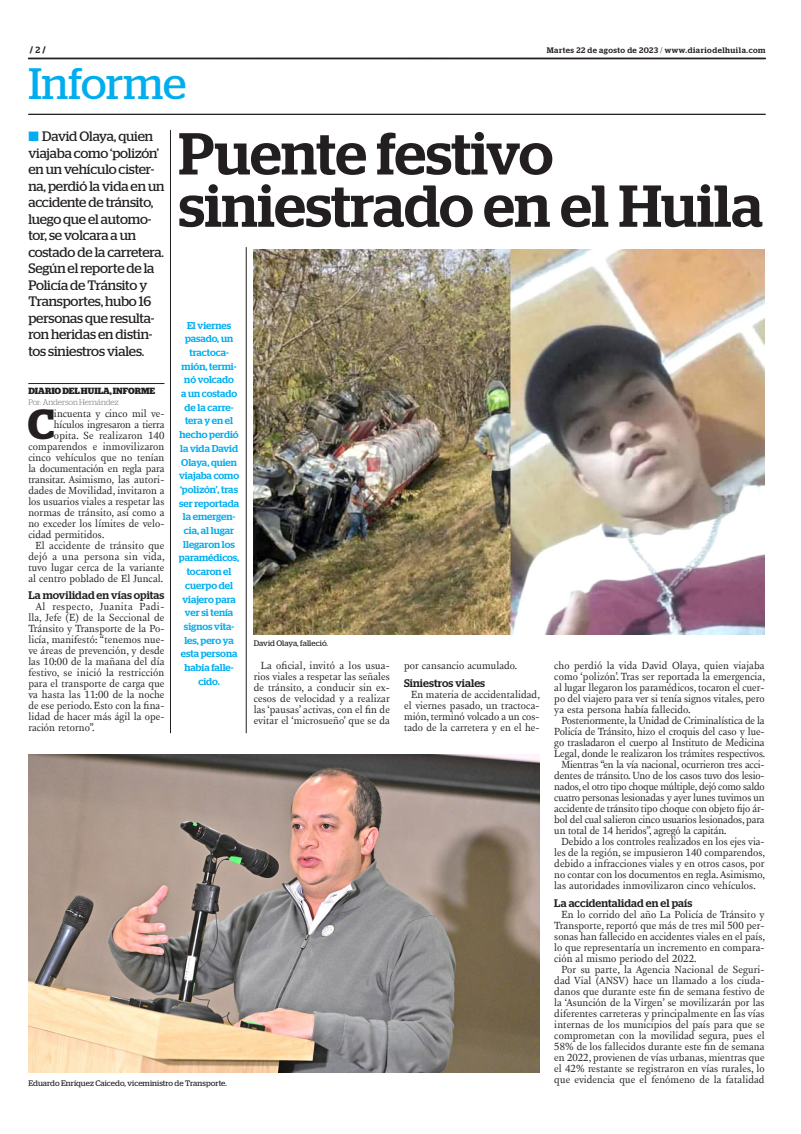
<style>
.page{position:relative;width:801px;height:1134px;background:#fff}
.page>*{position:absolute;margin:0;border:0;box-sizing:border-box;transform-origin:0 0}
.TITULO{font:500 59px/52.3px "Stag";color:#231f20}
.t1{font:43.9px "Stag";letter-spacing:-.005em;color:#00aeef}
.TEXTO_UNO{font:600 42px "Stag";color:#231f20}
.SUMARIO{font:13.7px/16.5px "Stag";letter-spacing:-.015em;color:#231f20}
.INTERTITULO{font:500 11px "Stag";letter-spacing:.01em;color:#231f20}
.TEXTO{font:10.6px/11px "New Fournier BP";color:#231f20;text-align:justify}
.TEXTO_UNO-2{font:10.6px "New Fournier BP";letter-spacing:.005em;color:#231f20}
.DESTACADO_AZUL{font:500 10px/13.7px "Stag";color:#00aeef;text-align:center}
.CREDITO_1{font:700 9px "Stag";color:#231f20}
.PIE_DE_FOTO{font:8px "Stag";letter-spacing:.01em;color:#231f20}
.t2{font:500 8px "Stag";letter-spacing:.065em;color:#231f20}
.CREDITO_2{font:300 8px "Stag";letter-spacing:-.005em;color:#6c6d70}
.s1{font-weight:500}
.s2{font-weight:300}
.s3{color:#00aeef}
</style>
<div class="page">
<svg style="left:28px;top:58px;width:737px;height:1px"></svg>
<hr style="left:28px;top:114px;width:737px;height:1px;background:#231f20">
<img style="left:254px;top:249px;width:510px;height:385px">
<hr style="left:28px;top:383px;width:136px;height:1px;background:#231f20">
<img style="left:28px;top:754px;width:511px;height:318px">
<hr style="left:170px;top:130px;width:1px;height:603px;background:#231f20">
<hr style="left:246px;top:247px;width:1px;height:486px;background:#231f20">
<p class="CREDITO_1" style="left:30px;top:45px;width:17px">/ <span class="s1">2</span> /</p>
<p class="t2" style="left:547px;top:45px;width:220px">Martes 22 de agosto de 2023 <span class="s2">/</span> www.diariodelhuila.com</p>
<p class="t1" style="left:28px;top:58px;width:159px">Informe</p>
<p class="SUMARIO" style="left:28px;top:128px;width:138px"><span class="s3">■</span> David Olaya, quien viajaba como ‘polizón’ en un vehículo cister&shy;na, perdió la vida en un accidente de tránsito, luego que el automo&shy;tor, se volcara a un costado de la carretera.<br>Según el reporte de la<br>Policía de Tránsito y<br>Transportes, hubo 16 personas que resulta&shy;ron heridas en distin&shy;tos siniestros viales.</p>
<p class="TITULO" style="left:179px;top:127px;width:586px">Puente festivo siniestrado en el Huila</p>
<p class="DESTACADO_AZUL" style="left:179px;top:318px;width:62px">El viernes pasado, un tractoca&shy;mión, termi&shy;nó volcado<br>a un costado de la carre&shy;tera y en el hecho perdió la vida David<br>Olaya, quien viajaba como ‘polizón’, tras ser reportada la emergen&shy;cia, al lugar llegaron los paramédicos, tocaron el cuerpo del viajero para ver si tenía signos vita&shy;les, pero ya esta persona había falle&shy;cido.</p>
<p class="CREDITO_1" style="left:28px;top:385px;width:128px">DIARIO DEL HUILA, INFORME</p>
<p class="CREDITO_2" style="left:28px;top:397px;width:92px">Por: Anderson Hernández</p>
<p class="TEXTO_UNO" style="left:28px;top:399px;width:28px">C</p>
<p class="TEXTO_UNO-2" style="left:54px;top:406px;width:112px">incuenta y cinco mil ve-</p>
<p class="TEXTO_UNO-2" style="left:54px;top:417px;width:112px">hículos ingresaron a tierra</p>
<p class="TEXTO_UNO-2" style="left:54px;top:428px;width:112px">opita. Se realizaron 140</p>
<p class="TEXTO_UNO-2" style="left:28px;top:439px;width:138px">comparendos e inmovilizaron</p>
<p class="TEXTO_UNO-2" style="left:28px;top:450px;width:138px">cinco vehículos que no tenían</p>
<p class="TEXTO_UNO-2" style="left:28px;top:461px;width:138px">la documentación en regla para</p>
<p class="TEXTO_UNO-2" style="left:28px;top:472px;width:138px">transitar. Asimismo, las autori-</p>
<p class="TEXTO_UNO-2" style="left:28px;top:483px;width:138px">dades de Movilidad, invitaron a</p>
<p class="TEXTO_UNO-2" style="left:28px;top:494px;width:138px">los usuarios viales a respetar las</p>
<p class="TEXTO_UNO-2" style="left:28px;top:505px;width:138px">normas de tránsito, así como a</p>
<p class="TEXTO_UNO-2" style="left:28px;top:516px;width:138px">no exceder los límites de velo-</p>
<p class="TEXTO_UNO-2" style="left:28px;top:527px;width:77px">cidad permitidos.</p>
<p class="TEXTO" style="left:28px;top:539px;width:138px;text-indent:7px">El accidente de tránsito que dejó a una persona sin vida, tuvo lugar cerca de la variante al centro poblado de El Juncal.</p>
<p class="INTERTITULO" style="left:28px;top:589px;width:138px">La movilidad en vías opitas</p>
<p class="TEXTO" style="left:28px;top:601px;width:138px;text-indent:7px">Al respecto, Juanita Padi&shy;lla, Jefe (E) de la Seccional de Tránsito y Transporte de la Po&shy;licía, manifestó: “tenemos nue&shy;ve áreas de prevención, y desde las 10:00 de la mañana del día festivo, se inició la restricción para el transporte de carga que va hasta las 11:00 de la noche de ese periodo. Esto con la fina&shy;lidad de hacer más ágil la ope&shy;ración retorno”.</p>
<p class="PIE_DE_FOTO" style="left:254px;top:638px;width:76px">David Olaya, falleció.</p>
<p class="TEXTO" style="left:254px;top:660px;width:138px;text-indent:7px">La oficial, invitó a los usua&shy;rios viales a respetar las señales de tránsito, a conducir sin ex&shy;cesos de velocidad y a realizar las ‘pausas’ activas, con el fin de evitar el ‘microsueño’ que se da</p>
<p class="TEXTO" style="left:404px;top:660px;width:115px">por cansancio acumulado.</p>
<p class="TEXTO" style="left:554px;top:660px;width:212px">cho perdió la vida David Olaya, quien viajaba como ‘polizón’. Tras ser reportada la emergencia, al lugar llegaron los paramédicos, tocaron el cuer&shy;po del viajero para ver si tenía signos vitales, pero ya esta persona había fallecido.</p>
<p class="TEXTO" style="left:554px;top:715px;width:212px;text-indent:7px">Posteriormente, la Unidad de Criminalística de la Policía de Tránsito, hizo el croquis del caso y lue&shy;go trasladaron el cuerpo al Instituto de Medicina Legal, donde le realizaron los trámites respectivos.</p>
<p class="TEXTO" style="left:554px;top:759px;width:212px;text-indent:7px">Mientras “en la vía nacional, ocurrieron tres acci&shy;dentes de tránsito. Uno de los casos tuvo dos lesio&shy;nados, el otro tipo choque múltiple, dejó como saldo cuatro personas lesionadas y ayer lunes tuvimos un accidente de tránsito tipo choque con objeto fijo ár&shy;bol del cual salieron cinco usuarios lesionados, para un total de 14 heridos”, agregó la capitán.</p>
<p class="TEXTO" style="left:554px;top:836px;width:212px;text-indent:7px">Debido a los controles realizados en los ejes via&shy;les de la región, se impusieron 140 comparendos, debido a infracciones viales y en otros casos, por no contar con los documentos en regla. Asimismo, las autoridades inmovilizaron cinco vehículos.</p>
<p class="INTERTITULO" style="left:554px;top:896px;width:140px">La accidentalidad en el país</p>
<p class="TEXTO" style="left:554px;top:909px;width:212px;text-indent:7px">En lo corrido del año La Policía de Tránsito y Transporte, reportó que más de tres mil 500 per&shy;sonas han fallecido en accidentes viales en el país, lo que representaría un incremento en compara&shy;ción al mismo periodo del 2022.</p>
<p class="TEXTO" style="left:554px;top:964px;width:212px;text-indent:7px">Por su parte, la Agencia Nacional de Seguri&shy;dad Vial (ANSV) hace un llamado a los ciuda&shy;danos que durante este fin de semana festivo de la ‘Asunción de la Virgen’ se movilizarán por las diferentes carreteras y principalmente en las vías internas de los municipios del país para que se comprometan con la movilidad segura, pues el 58% de los fallecidos durante este fin de semana en 2022, provienen de vías urbanas, mientras que el 42% restante se registraron en vías rurales, lo que evidencia que el fenómeno de la fatalidad</p>
<p class="INTERTITULO" style="left:404px;top:676px;width:83px">Siniestros viales</p>
<p class="TEXTO" style="left:404px;top:689px;width:138px;text-indent:7px">En materia de accidentalidad, el viernes pasado, un tractoca&shy;mión, terminó volcado a un cos&shy;tado de la carretera y en el he-</p>
<p class="PIE_DE_FOTO" style="left:28px;top:1078px;width:200px">Eduardo Enríquez Caicedo, viceministro de Transporte.</p>
</div>
